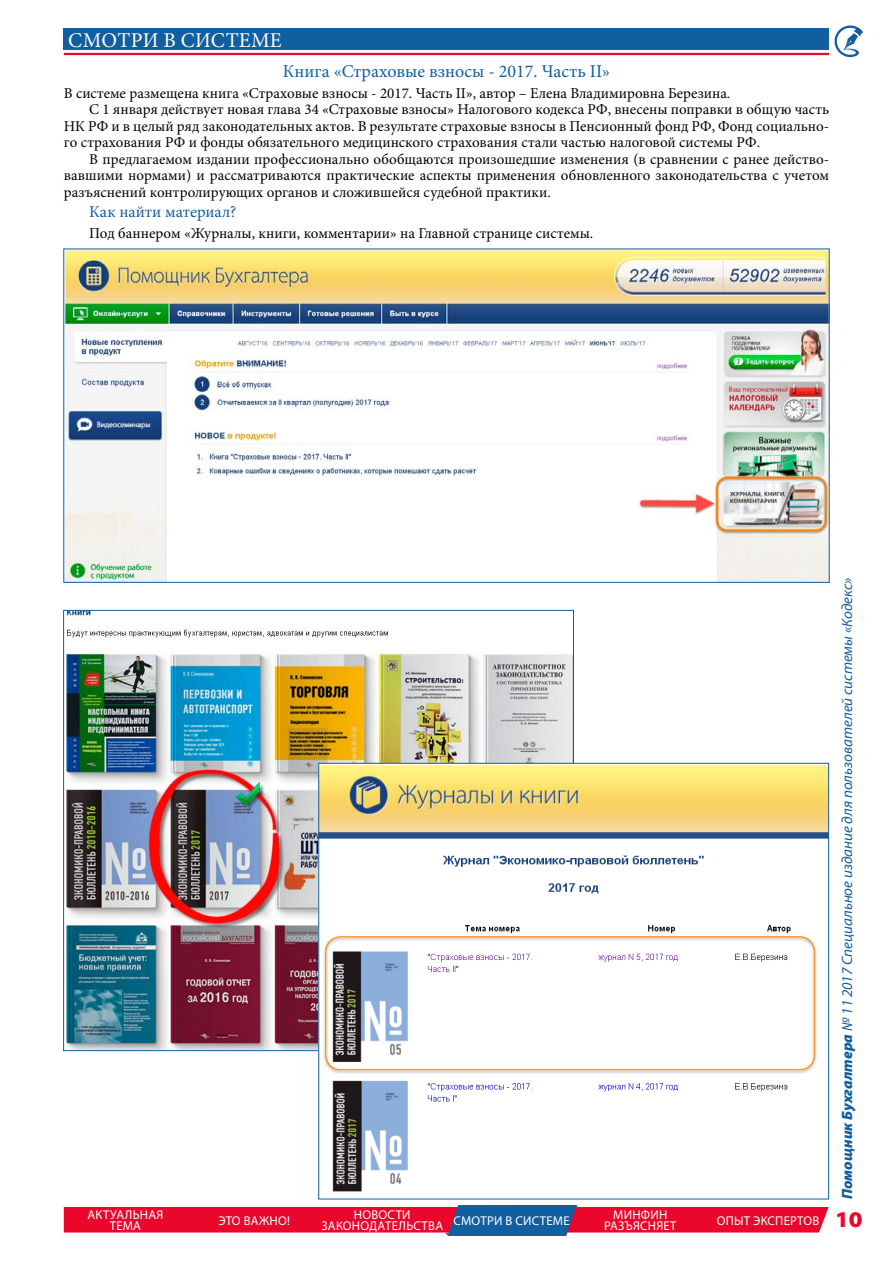
<style>
.page{position:relative;width:893px;height:1263px;background:#fff}
.page>*{position:absolute;margin:0;border:0;box-sizing:border-box;transform-origin:0 0}
.t1{font:900 semi-expanded 22.5px "Myriad Pro";color:#ea072b}
.t2{font:21px "Minion Pro";color:#fff}
.t3{font:18px "Minion Pro";color:#115ea1}
.t4{font:16.5px "Minion Pro";color:#115ea1}
.t5{font:15px "Minion Pro";color:#000}
.t6{font:italic 15px "Myriad Pro";color:#115ea1}
.t7{font:12.75px/10.5px "Myriad Pro";letter-spacing:.105em;color:#fff}
.t8{font:12.75px "Myriad Pro";letter-spacing:.125em;color:#fff}
.t9{font:12.75px "Myriad Pro";letter-spacing:.13em;color:#fff}
.s1{font-weight:900}
</style>
<div class="page">
<svg style="left:834px;top:25px;width:29px;height:32px"></svg>
<div style="left:64px;top:29px;width:765px;height:21px;background:#115ea1"></div>
<hr style="left:64px;top:53px;width:765px;height:2px;background:#ea072b">
<svg style="left:64px;top:1205px;width:765px;height:31px;background:#cb3a5d"></svg>
<img style="left:66px;top:251px;width:761px;height:329px">
<img style="left:66px;top:612px;width:506px;height:437px">
<img style="left:321px;top:765px;width:506px;height:427px">
<h2 class="t2" style="left:68px;top:26px;width:16px">смотри</h2>
<h2 class="t2" style="left:164px;top:26px;width:33px">в системе</h2>
<p class="t3" style="left:283px;top:59px;width:329px">Книга «Страховые взносы - 2017. Часть II»</p>
<p class="t5" style="left:64px;top:83px;width:668px">В системе размещена книга «Страховые взносы - 2017. Часть II», автор – Елена Владимировна Березина.</p>
<p class="t5" style="left:89px;top:99px;width:741px">С 1 января действует новая глава 34 «Страховые взносы» Налогового кодекса РФ, внесены поправки в общую часть</p>
<p class="t5" style="left:64px;top:116px;width:767px">НК РФ и в целый ряд законодательных актов. В результате страховые взносы в Пенсионный фонд РФ, Фонд социально-</p>
<p class="t5" style="left:64px;top:132px;width:698px">го страхования РФ и фонды обязательного медицинского страхования стали частью налоговой системы РФ.</p>
<p class="t5" style="left:89px;top:149px;width:741px">В предлагаемом издании профессионально обобщаются произошедшие изменения (в сравнении с ранее действо-</p>
<p class="t5" style="left:64px;top:165px;width:767px">вавшими нормами) и рассматриваются практические аспекты применения обновленного законодательства с учетом</p>
<p class="t5" style="left:64px;top:182px;width:488px">разъяснений контролирующих органов и сложившейся судебной практики.</p>
<p class="t4" style="left:89px;top:201px;width:149px">Как найти материал?</p>
<p class="t5" style="left:89px;top:223px;width:505px">Под баннером «Журналы, книги, комментарии» на Главной странице системы.</p>
<p class="t7" style="left:110px;top:1209px;width:55px;text-indent:-22px">Актуальная тема</p>
<p class="t7" style="left:218px;top:1215px;width:73px">это важно!</p>
<p class="t7" style="left:354px;top:1209px;width:58px">но вости</p>
<p class="t7" style="left:321px;top:1220px;width:31px">законо</p>
<p class="t7" style="left:369px;top:1220px;width:94px">дательства смо</p>
<p class="t9" style="left:481px;top:1212px;width:91px">три в системе</p>
<p class="t7" style="left:604px;top:1209px;width:73px;text-align:center">минфин разъясн яет</p>
<p class="t8" style="left:717px;top:1212px;width:104px">опыт экспертов</p>
<p class="t6" style="left:838px;top:1199px;width:623px;rotate:-90deg"><span class="s1">Помощник Бухгалтера</span> № 11 2017 Специальное издание для пользователей системы «Кодекс»</p>
<h1 class="t1" style="left:835px;top:1204px;width:29px">10</h1>
</div>
